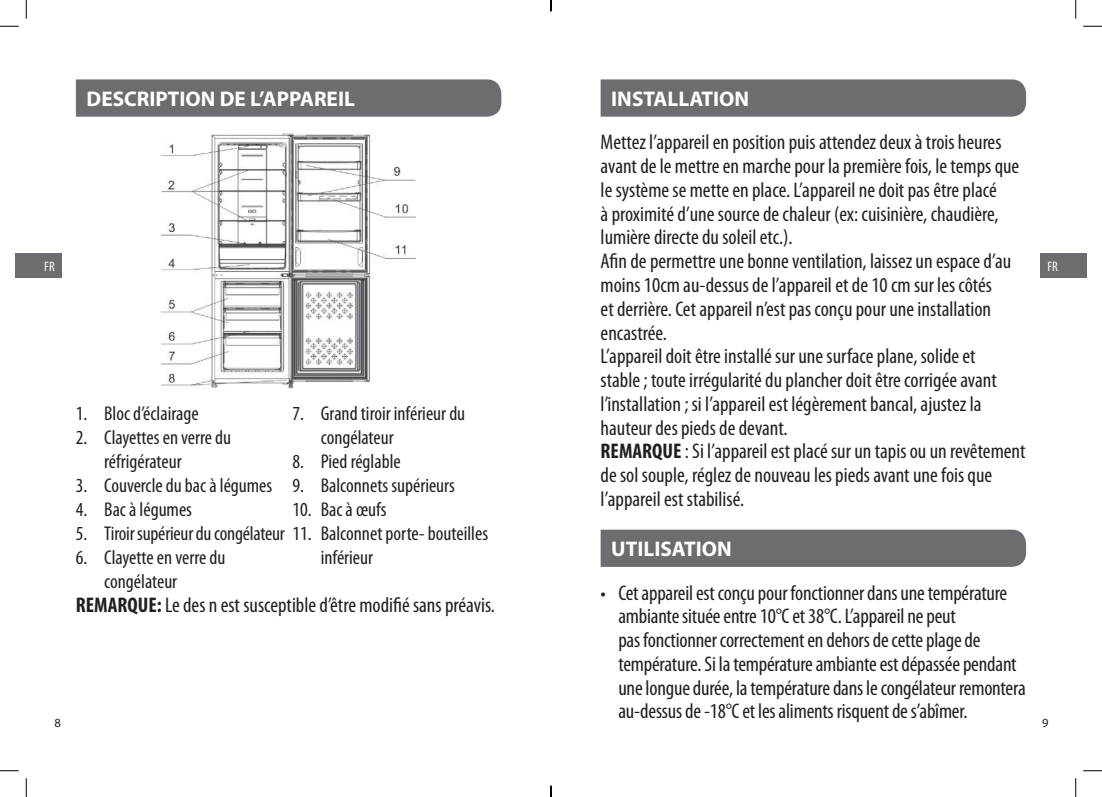
<style>
.page{position:relative;width:1102px;height:797px;background:#fff}
.page>*{position:absolute;margin:0;border:0;box-sizing:border-box;transform-origin:0 0}
.Body_4mm{font:condensed 21.25px/23.8px "Myriad Pro";color:#231f20}
.t1{font:700 21.25px "Myriad Pro";color:#fff}
.t2{font:condensed 20px/24px "Myriad Pro";color:#231f20}
.t3{font:condensed 13.75px "Myriad Pro";color:#fff}
.t4{font:12.5px "Myriad Pro";color:#231f20}
.s1{font-weight:700}
</style>
<div class="page">
<div style="left:76px;top:79px;width:425px;height:38px;background:#6c6d70"></div>
<img style="left:161px;top:133px;width:255px;height:255px">
<div style="left:600px;top:79px;width:425px;height:38px;background:#6c6d70"></div>
<div style="left:600px;top:529px;width:425px;height:38px;background:#6c6d70"></div>
<div style="left:16px;top:253px;width:46px;height:25px;background:#6c6d70"></div>
<div style="left:1040px;top:253px;width:46px;height:25px;background:#6c6d70"></div>
<svg style="left:0;top:25px;width:19px;height:2px"></svg>
<svg style="left:1083px;top:25px;width:18px;height:2px"></svg>
<svg style="left:0;top:770px;width:19px;height:1px"></svg>
<svg style="left:1083px;top:770px;width:18px;height:1px"></svg>
<svg style="left:25px;top:0;width:2px;height:19px"></svg>
<svg style="left:25px;top:778px;width:2px;height:19px"></svg>
<svg style="left:1075px;top:0;width:1px;height:19px"></svg>
<svg style="left:1075px;top:778px;width:1px;height:19px"></svg>
<svg style="left:550px;top:785px;width:1px;height:12px"></svg>
<p class="t1" style="left:86px;top:87px;width:270px">DESCRIPTION DE L’APPAREIL</p>
<p class="t1" style="left:611px;top:87px;width:139px">INSTALLATION</p>
<p class="Body_4mm" style="left:600px;top:130px;width:420px">Mettez l’appareil en position puis attendez deux à trois heures avant de le mettre en marche pour la première fois, le temps que le système se mette en place. L’appareil ne doit pas être placé<br>à proximité d’une source de chaleur (ex: cuisinière, chaudière, lumière directe du soleil etc.).</p>
<p class="Body_4mm" style="left:600px;top:249px;width:412px">Afin de permettre une bonne ventilation, laissez un espace d’au moins 10cm au-dessus de l’appareil et de 10 cm sur les côtés<br>et derrière. Cet appareil n’est pas conçu pour une installation encastrée.</p>
<p class="Body_4mm" style="left:600px;top:344px;width:397px">L’appareil doit être installé sur une surface plane, solide et stable ; toute irrégularité du plancher doit être corrigée avant l’installation ; si l’appareil est légèrement bancal, ajustez la hauteur des pieds de devant.</p>
<p class="Body_4mm" style="left:600px;top:439px;width:426px"><span class="s1">REMARQUE</span> : Si l’appareil est placé sur un tapis ou un revêtement de sol souple, réglez de nouveau les pieds avant une fois que l’appareil est stabilisé.</p>
<p class="t3" style="left:44px;top:258px;width:12px">FR</p>
<p class="t3" style="left:1047px;top:258px;width:12px">FR</p>
<p class="t2" style="left:321px;top:401px;width:146px;text-indent:-28px">7. Grand tiroir inférieur du congélateur</p>
<p class="t2" style="left:292px;top:449px;width:110px">8. Pied réglable</p>
<p class="t2" style="left:292px;top:473px;width:164px">9. Balconnets supérieurs</p>
<p class="t2" style="left:292px;top:497px;width:96px">10. Bac à œufs</p>
<p class="t2" style="left:321px;top:545px;width:54px">inférieur</p>
<p class="Body_4mm" style="left:76px;top:592px;width:418px"><span class="s1">REMARQUE:</span> Le des n est susceptible d’être modifié sans préavis.</p>
<p class="t2" style="left:76px;top:401px;width:124px">1. Bloc d’éclairage</p>
<p class="t2" style="left:104px;top:425px;width:128px;text-indent:-28px">2. Clayettes en verre du réfrigérateur</p>
<p class="t2" style="left:76px;top:473px;width:198px">3. Couvercle du bac à légumes</p>
<p class="t2" style="left:76px;top:497px;width:118px">4. Bac à légumes</p>
<p class="t2" style="left:76px;top:521px;width:414px">5. Tiroir supérieur du congélateur 11. Balconnet porte- bouteilles</p>
<p class="t2" style="left:104px;top:545px;width:123px;text-indent:-28px">6. Clayette en verre du congélateur</p>
<p class="t1" style="left:611px;top:537px;width:122px">UTILISATION</p>
<p class="Body_4mm" style="left:618px;top:580px;width:409px;text-indent:-18px">• Cet appareil est conçu pour fonctionner dans une température ambiante située entre 10°C et 38°C. L’appareil ne peut<br>pas fonctionner correctement en dehors de cette plage de température. Si la température ambiante est dépassée pendant une longue durée, la température dans le congélateur remontera au-dessus de -18°C et les aliments risquent de s’abîmer.</p>
<p class="t4" style="left:55px;top:716px;width:8px">8</p>
<p class="t4" style="left:1041px;top:716px;width:8px">9</p>
</div>
